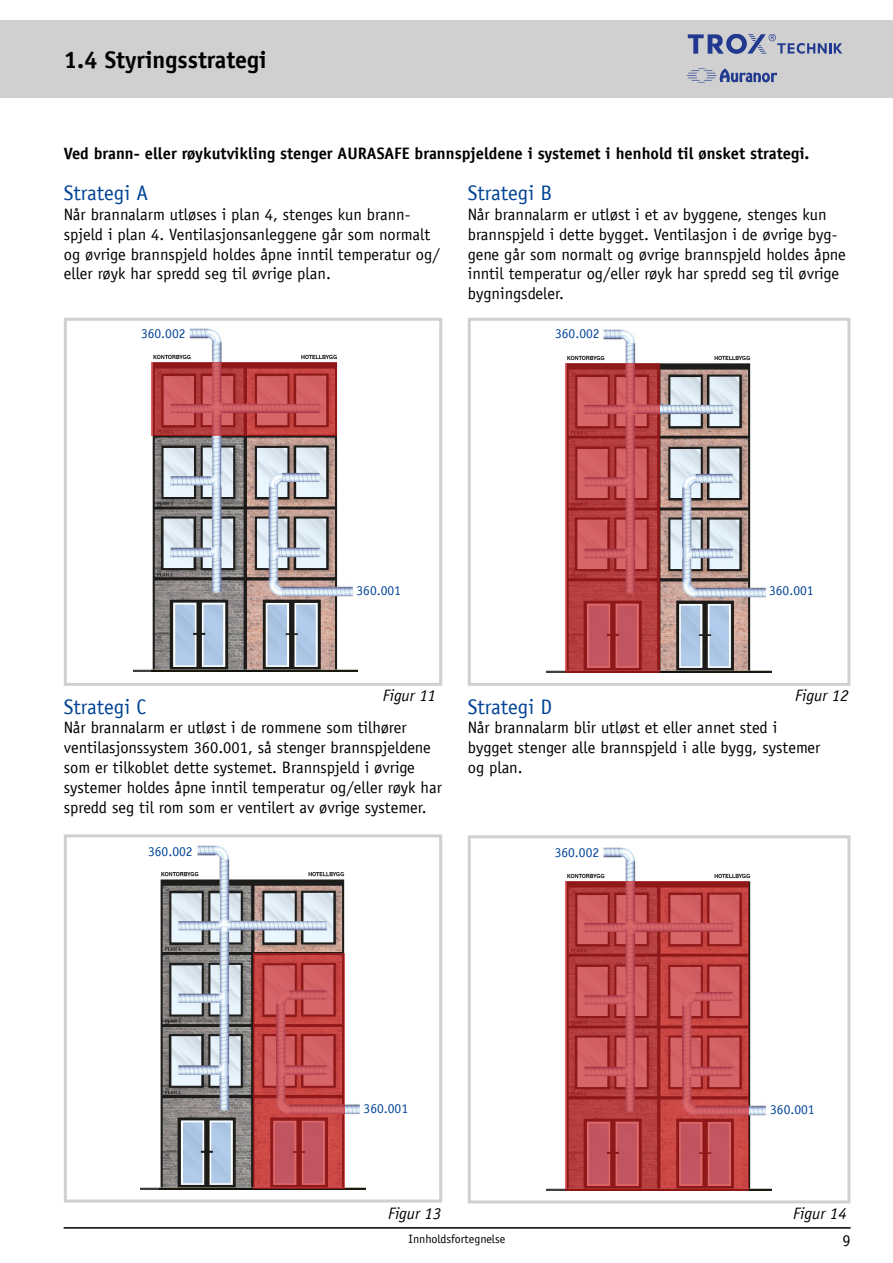
<style>
.page{position:relative;width:893px;height:1263px;background:#fff}
.page>*{position:absolute;margin:0;border:0;box-sizing:border-box;transform-origin:0 0}
.t1{font:700 24px "TROX Officina Sans";color:#000}
.t2{font:21px "TROX Officina Sans";color:#004395}
.t3{font:16.5px/19.8px "TROX Officina Sans";color:#000}
.t4{font:700 16.5px "TROX Officina Sans";color:#000}
.t5{font:italic 16.5px "TROX Officina Sans";color:#000}
.t6{font:13.5px "TROX Officina Sans";color:#004395}
.t7{font:12px "TROX Officina Sans";color:#000}
</style>
<div class="page">
<div style="left:0;top:20px;width:893px;height:77px;background:#d0d0d0"></div>
<svg style="left:688px;top:34px;width:154px;height:20px"></svg>
<svg style="left:687px;top:68px;width:90px;height:15px"></svg>
<hr style="left:64px;top:1227px;width:787px;height:1px;background:#000">
<img style="left:133px;top:317px;width:225px;height:355px">
<svg style="left:151px;top:362px;width:186px;height:74px;background:#bd4749"></svg>
<div style="left:64px;top:318px;width:378px;height:368px;border:3px solid #d0d0d0"></div>
<img style="left:547px;top:329px;width:224px;height:344px">
<svg style="left:565px;top:363px;width:94px;height:310px;background:#b84448"></svg>
<div style="left:468px;top:318px;width:382px;height:368px;border:3px solid #d0d0d0"></div>
<img style="left:141px;top:845px;width:224px;height:344px">
<svg style="left:253px;top:953px;width:91px;height:236px;background:#c0484a"></svg>
<div style="left:64px;top:834px;width:378px;height:368px;border:3px solid #d0d0d0"></div>
<img style="left:547px;top:847px;width:224px;height:343px">
<svg style="left:565px;top:881px;width:183px;height:309px;background:#bc4649"></svg>
<div style="left:468px;top:835px;width:382px;height:368px;border:3px solid #d0d0d0"></div>
<h1 class="t1" style="left:64px;top:45px;width:205px">1.4 Styringsstrategi</h1>
<p class="t4" style="left:64px;top:143px;width:747px">Ved brann- eller røykutvikling stenger AURASAFE brannspjeldene i systemet i henhold til ønsket strategi.</p>
<p class="t2" style="left:64px;top:181px;width:86px">Strategi A</p>
<p class="t3" style="left:64px;top:204px;width:377px">Når brannalarm utløses i plan 4, stenges kun brann&shy;spjeld i plan 4. Ventilasjonsanleggene går som normalt og øvrige brannspjeld holdes åpne inntil temperatur og/ eller røyk har spredd seg til øvrige plan.</p>
<p class="t2" style="left:468px;top:181px;width:86px">Strategi B</p>
<p class="t3" style="left:468px;top:204px;width:380px">Når brannalarm er utløst i et av byggene, stenges kun brannspjeld i dette bygget. Ventilasjon i de øvrige byg&shy;gene går som normalt og øvrige brannspjeld holdes åpne inntil temperatur og/eller røyk har spredd seg til øvrige bygningsdeler.</p>
<p class="t6" style="left:141px;top:326px;width:46px">360.002</p>
<p class="t6" style="left:555px;top:326px;width:46px">360.002</p>
<p class="t6" style="left:356px;top:583px;width:46px">360.001</p>
<p class="t6" style="left:769px;top:583px;width:46px">360.001</p>
<p class="t5" style="left:383px;top:686px;width:55px">Figur 11</p>
<p class="t5" style="left:795px;top:686px;width:55px">Figur 12</p>
<p class="t2" style="left:64px;top:694px;width:84px">Strategi C</p>
<p class="t3" style="left:64px;top:718px;width:380px">Når brannalarm er utløst i de rommene som tilhører ventilasjonssystem 360.001, så stenger brannspjeldene som er tilkoblet dette systemet. Brannspjeld i øvrige systemer holdes åpne inntil temperatur og/eller røyk har spredd seg til rom som er ventilert av øvrige systemer.</p>
<p class="t2" style="left:468px;top:694px;width:86px">Strategi D</p>
<p class="t3" style="left:468px;top:718px;width:354px">Når brannalarm blir utløst et eller annet sted i bygget stenger alle brannspjeld i alle bygg, systemer og plan.</p>
<p class="t6" style="left:148px;top:843px;width:46px">360.002</p>
<p class="t6" style="left:364px;top:1100px;width:46px">360.001</p>
<p class="t6" style="left:555px;top:844px;width:46px">360.002</p>
<p class="t6" style="left:770px;top:1101px;width:46px">360.001</p>
<p class="t5" style="left:388px;top:1203px;width:55px">Figur 13</p>
<p class="t5" style="left:793px;top:1203px;width:55px">Figur 14</p>
<p class="t7" style="left:409px;top:1232px;width:98px">Innholdsfortegnelse</p>
<p class="t3" style="left:842px;top:1230px;width:10px">9</p>
</div>
